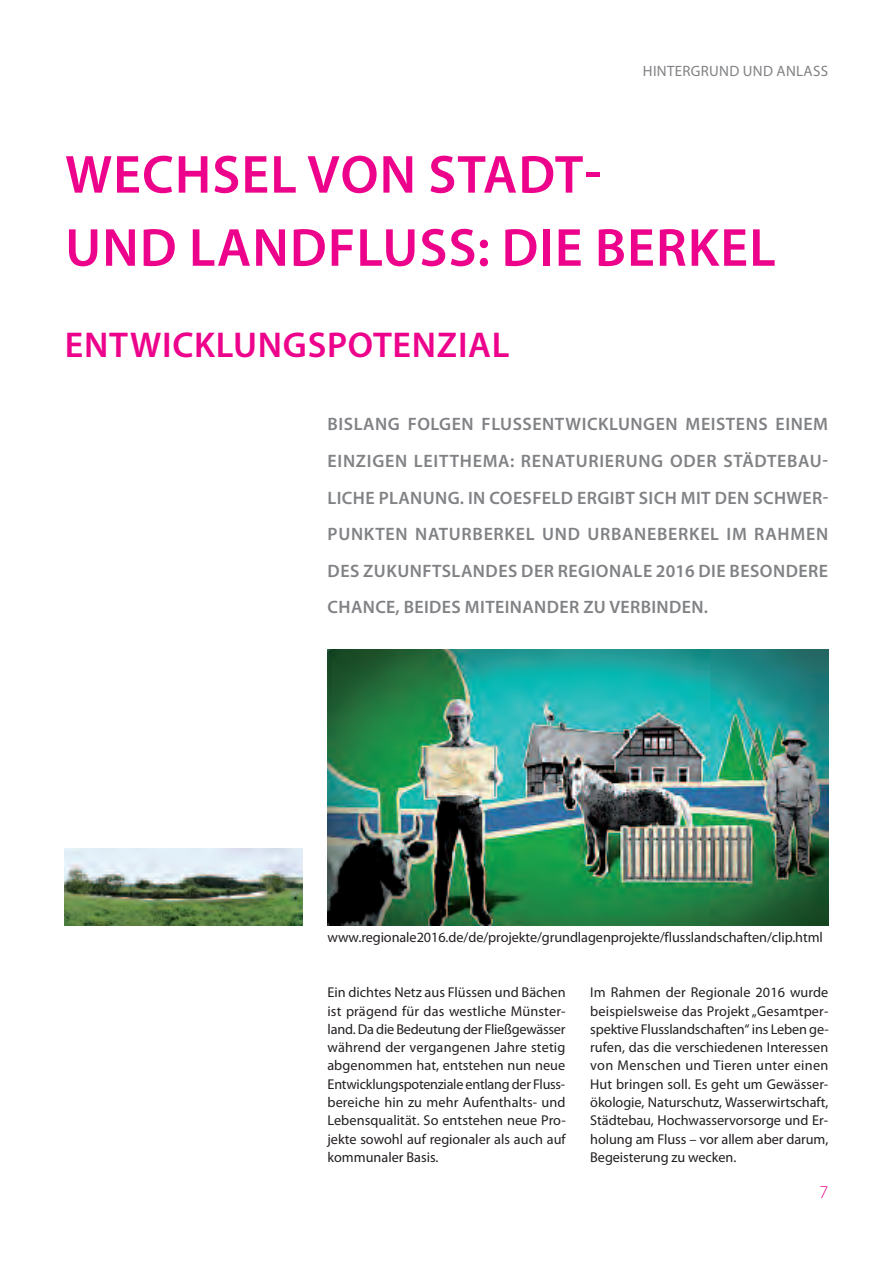
<style>
.page{position:relative;width:893px;height:1263px;background:#fff}
.page>*{position:absolute;margin:0;border:0;box-sizing:border-box;transform-origin:0 0}
.t1{font:600 54px/73.1px "Myriad Pro";letter-spacing:.02em;color:#ed028c}
.t2{font:600 36px "Myriad Pro";letter-spacing:.02em;color:#ed028c}
.t3{font:600 18px/36.6px "Myriad Pro";letter-spacing:.02em;color:#808285;text-align:justify}
.t4{font:300 18px "Myriad Pro";color:#ed028c}
.t5{font:15px "Myriad Pro";letter-spacing:.02em;color:#808285}
.t6{font:14.25px/18.3px "Myriad Pro";letter-spacing:-.005em;color:#231f20;text-align:justify}
</style>
<div class="page">
<img style="left:65px;top:848px;width:238px;height:77px">
<img style="left:327px;top:649px;width:501px;height:276px">
<p class="t5" style="left:643px;top:65px;width:187px">HINTERGRUND UND ANLASS</p>
<h1 class="t1" style="left:65px;top:142px;width:712px">WECHSEL VON STADT-<br>UND LANDFLUSS: DIE BERKEL</h1>
<h2 class="t2" style="left:65px;top:332px;width:446px">ENTWICKLUNGSPOTENZIAL</h2>
<p class="t3" style="left:328px;top:407px;width:502px">BISLANG FOLGEN FLUSSENTWICKLUNGEN MEISTENS EINEM EINZIGEN LEITTHEMA: RENATURIERUNG ODER STÄDTEBAU-LICHE PLANUNG. IN COESFELD ERGIBT SICH MIT DEN SCHWER-PUNKTEN NATURBERKEL UND URBANEBERKEL IM RAHMEN DES ZUKUNFTSLANDES DER REGIONALE 2016 DIE BESONDERE CHANCE, BEIDES MITEINANDER ZU VERBINDEN.</p>
<p class="t6" style="left:327px;top:929px;width:497px">www.regionale2016.de/de/projekte/grundlagenprojekte/flusslandschaften/clip.html</p>
<p class="t6" style="left:327px;top:984px;width:240px">Ein dichtes Netz aus Flüssen und Bächen ist prägend für das westliche Münster&shy;land. Da die Bedeutung der Fließgewässer während der vergangenen Jahre stetig abgenommen hat, entstehen nun neue Entwicklungspotenziale entlang der Fluss&shy;bereiche hin zu mehr Aufenthalts- und Lebensqualität. So entstehen neue Pro&shy;jekte sowohl auf regionaler als auch auf kommunaler Basis.</p>
<p class="t6" style="left:590px;top:984px;width:240px">Im Rahmen der Regionale 2016 wurde beispielsweise das Projekt „Gesamtper&shy;spektive Flusslandschaften“ ins Leben ge&shy;rufen, das die verschiedenen Interessen von Menschen und Tieren unter einen Hut bringen soll. Es geht um Gewässer&shy;ökologie, Naturschutz, Wasserwirtschaft, Städtebau, Hochwasservorsorge und Er&shy;holung am Fluss – vor allem aber darum, Begeisterung zu wecken.</p>
<p class="t4" style="left:820px;top:1185px;width:10px">7</p>
</div>
